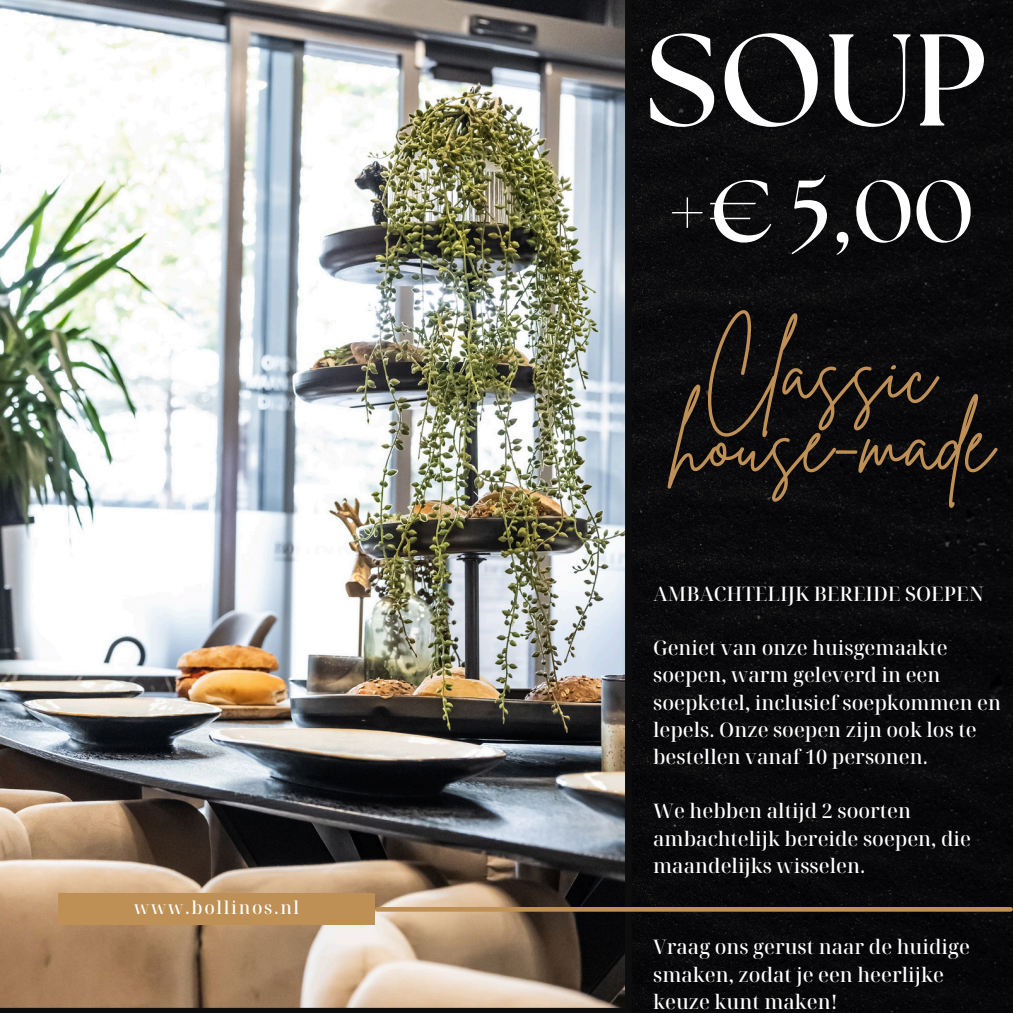
<style>
.page{position:relative;width:1013px;height:1013px;background:#fff}
.page>*{position:absolute;margin:0;border:0;box-sizing:border-box;transform-origin:0 0}
.t1{font:700 130.25px "The Seasons";color:#fff}
.t2{font:87.5px/71.2px "Brittany Signature";color:#bf9056;text-align:center}
.t3{font:700 87.5px "The Seasons";color:#fff}
.t4{font:500 20px/27.2px "Noto Serif Display";color:#fff}
.t5{font:500 17.88px "Noto Serif Display";letter-spacing:.09em;color:#fff}
</style>
<div class="page">
<div style="left:631px;top:0;width:381px;height:1012px;background:#09090b"></div>
<img style="left:0;top:0;width:631px;height:1012px">
<hr style="left:377px;top:907px;width:633px;height:4px;background:#bf9056">
<div style="left:58px;top:893px;width:317px;height:32px;background:#bf9056"></div>
<h4 class="t5" style="left:134px;top:895px;width:166px">www.bollinos.nl</h4>
<h4 class="t1" style="left:645px;top:21px;width:343px">SOUP</h4>
<h4 class="t3" style="left:663px;top:172px;width:312px">+€ 5,00</h4>
<h4 class="t2" style="left:673px;top:337px;width:321px">Classic house-made</h4>
<p class="t4" style="left:653px;top:579px;width:332px">AMBACHTELIJK BEREIDE SOEPEN</p>
<h1 class="t4" style="left:653px;top:633px;width:349px">Geniet van onze huisgemaakte soepen, warm geleverd in een soepketel, inclusief soepkommen en lepels. Onze soepen zijn ook los te bestellen vanaf 10 personen.</h1>
<h2 class="t4" style="left:653px;top:797px;width:319px">We hebben altijd 2 soorten ambachtelijk bereide soepen, die maandelijks wisselen.</h2>
<h3 class="t4" style="left:653px;top:932px;width:318px">Vraag ons gerust naar de huidige smaken, zodat je een heerlijke keuze kunt maken!</h3>
</div>
